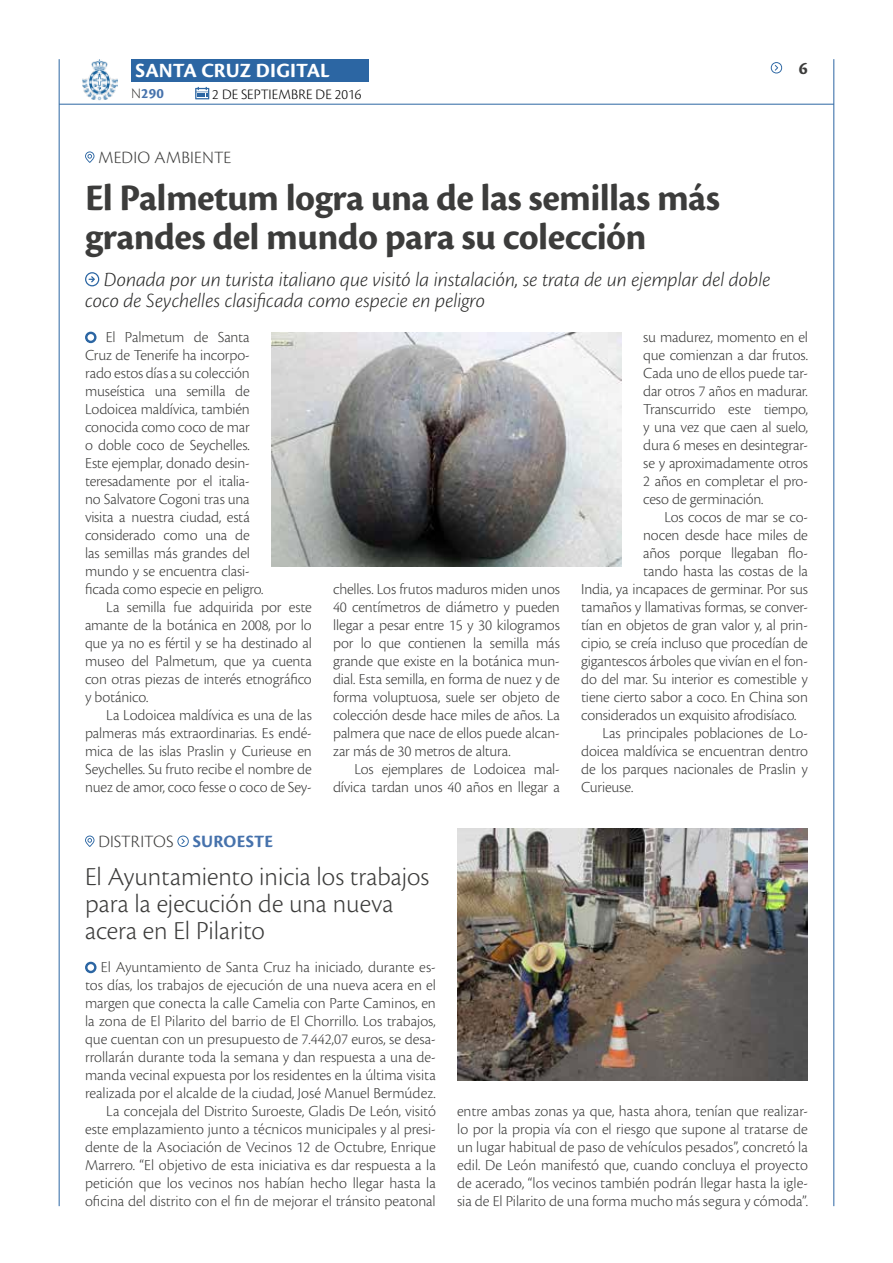
<style>
.page{position:relative;width:893px;height:1263px;background:#fff}
.page>*{position:absolute;margin:0;border:0;box-sizing:border-box;transform-origin:0 0}
.t1{font:700 39px/39px "Cronos Pro";letter-spacing:-.015em;color:#3c3c3b}
.t2{font:300 27px/27px "Cronos Pro";color:#3c3c3b}
.t3{font:italic 300 21px/21px "Cronos Pro";letter-spacing:-.005em;color:#282827}
.t4{font:700 21px "Cronos Pro";letter-spacing:.005em;color:#fff}
.t5{font:300 18px "Cronos Pro";letter-spacing:.01em;color:#3c3c3b}
.t6{font:700 18px "Cronos Pro";color:#3c3c3b}
.t7{font:300 15.9px/18px "Cronos Pro";letter-spacing:-.01em;color:#3c3c3b;text-align:justify}
.t8{font:300 15px "Cronos Pro";color:#000}
.t9{font:700 15px "Cronos Pro";color:#4672ac}
.s1{font-weight:300;color:#3c3c3b}
.s2{font-weight:700;color:#4672ac}
</style>
<div class="page">
<hr style="left:59px;top:104px;width:775px;height:1px;background:#2c66a3">
<div style="left:131px;top:59px;width:238px;height:23px;background:#2c66a3"></div>
<svg style="left:195px;top:87px;width:14px;height:12px"></svg>
<img style="left:82px;top:59px;width:36px;height:42px">
<hr style="left:59px;top:59px;width:1px;height:1147px;background:#2c66a3">
<hr style="left:833px;top:59px;width:1px;height:1147px;background:#2c66a3">
<svg style="left:771px;top:62px;width:12px;height:11px"></svg>
<svg style="left:85px;top:331px;width:12px;height:13px"></svg>
<img style="left:271px;top:333px;width:351px;height:234px">
<svg style="left:85px;top:961px;width:12px;height:13px"></svg>
<svg style="left:85px;top:272px;width:14px;height:14px"></svg>
<svg style="left:85px;top:151px;width:9px;height:12px"></svg>
<svg style="left:85px;top:835px;width:9px;height:12px"></svg>
<svg style="left:177px;top:835px;width:12px;height:12px"></svg>
<img style="left:457px;top:828px;width:351px;height:252px">
<h3 class="t4" style="left:136px;top:59px;width:196px">SANTA CRUZ DIGITAL</h3>
<p class="t9" style="left:131px;top:85px;width:34px"><span class="s1">N</span>290</p>
<p class="t8" style="left:212px;top:86px;width:150px">2 DE SEPTIEMBRE DE 2016</p>
<p class="t5" style="left:98px;top:147px;width:134px">MEDIO AMBIENTE</p>
<h1 class="t1" style="left:85px;top:179px;width:636px">El Palmetum logra una de las semillas más grandes del mundo para su colección</h1>
<h3 class="t3" style="left:85px;top:269px;width:687px;text-indent:19px">Donada por un turista italiano que visitó la instalación, se trata de un ejemplar del doble coco de Seychelles clasificada como especie en peligro</h3>
<p class="t6" style="left:799px;top:58px;width:10px">6</p>
<p class="t7" style="left:106px;top:328px;width:145px">El Palmetum de Santa</p>
<p class="t7" style="left:85px;top:346px;width:166px">Cruz de Tenerife ha incorpo-</p>
<p class="t7" style="left:85px;top:364px;width:166px">rado estos días a su colección</p>
<p class="t7" style="left:85px;top:382px;width:166px">museística una semilla de</p>
<p class="t7" style="left:85px;top:400px;width:166px">Lodoicea maldívica, también</p>
<p class="t7" style="left:85px;top:418px;width:166px">conocida como coco de mar</p>
<p class="t7" style="left:85px;top:436px;width:166px">o doble coco de Seychelles.</p>
<p class="t7" style="left:85px;top:454px;width:166px">Este ejemplar, donado desin-</p>
<p class="t7" style="left:85px;top:472px;width:166px">teresadamente por el italia-</p>
<p class="t7" style="left:85px;top:490px;width:166px">no Salvatore Cogoni tras una</p>
<p class="t7" style="left:85px;top:508px;width:166px">visita a nuestra ciudad, está</p>
<p class="t7" style="left:85px;top:526px;width:166px">considerado como una de</p>
<p class="t7" style="left:85px;top:544px;width:166px">las semillas más grandes del</p>
<p class="t7" style="left:85px;top:562px;width:166px">mundo y se encuentra clasi-</p>
<p class="t7" style="left:85px;top:580px;width:180px">ficada como especie en peligro.</p>
<p class="t7" style="left:106px;top:598px;width:207px">La semilla fue adquirida por este</p>
<p class="t7" style="left:85px;top:616px;width:228px">amante de la botánica en 2008, por lo</p>
<p class="t7" style="left:85px;top:634px;width:228px">que ya no es fértil y se ha destinado al</p>
<p class="t7" style="left:85px;top:652px;width:228px">museo del Palmetum, que ya cuenta</p>
<p class="t7" style="left:85px;top:670px;width:228px">con otras piezas de interés etnográfico</p>
<p class="t7" style="left:85px;top:688px;width:65px">y botánico.</p>
<p class="t7" style="left:106px;top:706px;width:207px">La Lodoicea maldívica es una de las</p>
<p class="t7" style="left:85px;top:724px;width:228px">palmeras más extraordinarias. Es endé-</p>
<p class="t7" style="left:85px;top:742px;width:228px">mica de las islas Praslin y Curieuse en</p>
<p class="t7" style="left:85px;top:760px;width:228px">Seychelles. Su fruto recibe el nombre de</p>
<p class="t7" style="left:85px;top:778px;width:228px">nuez de amor, coco fesse o coco de Sey-</p>
<p class="t5" style="left:98px;top:831px;width:176px">DISTRITOS <span class="s2">SUROESTE</span></p>
<p class="t7" style="left:333px;top:580px;width:228px">chelles. Los frutos maduros miden unos 40 centímetros de diámetro y pueden llegar a pesar entre 15 y 30 kilogramos por lo que contienen la semilla más grande que existe en la botánica mun&shy;dial. Esta semilla, en forma de nuez y de forma voluptuosa, suele ser objeto de colección desde hace miles de años. La palmera que nace de ellos puede alcan&shy;zar más de 30 metros de altura.</p>
<p class="t7" style="left:333px;top:760px;width:228px;text-align:right">Los ejemplares de Lodoicea mal&shy;dívica tardan unos 40 años en llegar a</p>
<h2 class="t2" style="left:85px;top:863px;width:346px">El Ayuntamiento inicia los trabajos para la ejecución de una nueva acera en El Pilarito</h2>
<p class="t7" style="left:643px;top:328px;width:166px">su madurez, momento en el que comienzan a dar frutos.<br>Cada uno de ellos puede tar&shy;dar otros 7 años en madurar.<br>Transcurrido este tiempo, y una vez que caen al suelo, dura 6 meses en desintegrar&shy;se y aproximadamente otros 2 años en completar el pro&shy;ceso de germinación.</p>
<p class="t7" style="left:664px;top:508px;width:145px">Los cocos de mar se co-</p>
<p class="t7" style="left:643px;top:526px;width:166px">nocen desde hace miles de</p>
<p class="t7" style="left:643px;top:544px;width:166px">años porque llegaban flo-</p>
<p class="t7" style="left:643px;top:562px;width:166px">tando hasta las costas de la</p>
<p class="t7" style="left:581px;top:580px;width:228px">India, ya incapaces de germinar. Por sus</p>
<p class="t7" style="left:581px;top:598px;width:228px">tamaños y llamativas formas, se conver-</p>
<p class="t7" style="left:581px;top:616px;width:228px">tían en objetos de gran valor y, al prin-</p>
<p class="t7" style="left:581px;top:634px;width:228px">cipio, se creía incluso que procedían de</p>
<p class="t7" style="left:581px;top:652px;width:228px">gigantescos árboles que vivían en el fon-</p>
<p class="t7" style="left:581px;top:670px;width:228px">do del mar. Su interior es comestible y</p>
<p class="t7" style="left:581px;top:688px;width:228px">tiene cierto sabor a coco. En China son</p>
<p class="t7" style="left:581px;top:706px;width:217px">considerados un exquisito afrodisíaco.</p>
<p class="t7" style="left:602px;top:724px;width:207px">Las principales poblaciones de Lo-</p>
<p class="t7" style="left:581px;top:742px;width:228px">doicea maldívica se encuentran dentro</p>
<p class="t7" style="left:581px;top:760px;width:228px">de los parques nacionales de Praslin y</p>
<p class="t7" style="left:581px;top:778px;width:54px">Curieuse.</p>
<p class="t7" style="left:85px;top:958px;width:352px;text-align:right">El Ayuntamiento de Santa Cruz ha iniciado, durante es&shy;tos días, los trabajos de ejecución de una nueva acera en el margen que conecta la calle Camelia con Parte Caminos, en la zona de El Pilarito del barrio de El Chorrillo. Los trabajos, que cuentan con un presupuesto de 7.442,07 euros, se desa&shy;rrollarán durante toda la semana y dan respuesta a una de&shy;manda vecinal expuesta por los residentes en la última visita realizada por el alcalde de la ciudad, José Manuel Bermúdez.<br>La concejala del Distrito Suroeste, Gladis De León, visitó este emplazamiento junto a técnicos municipales y al presi&shy;dente de la Asociación de Vecinos 12 de Octubre, Enrique Marrero. “El objetivo de esta iniciativa es dar respuesta a la petición que los vecinos nos habían hecho llegar hasta la oficina del distrito con el fin de mejorar el tránsito peatonal</p>
<p class="t7" style="left:457px;top:1102px;width:352px">entre ambas zonas ya que, hasta ahora, tenían que realizar&shy;lo por la propia vía con el riesgo que supone al tratarse de un lugar habitual de paso de vehículos pesados”, concretó la edil. De León manifestó que, cuando concluya el proyecto de acerado, “los vecinos también podrán llegar hasta la igle&shy;sia de El Pilarito de una forma mucho más segura y cómoda”.</p>
</div>
